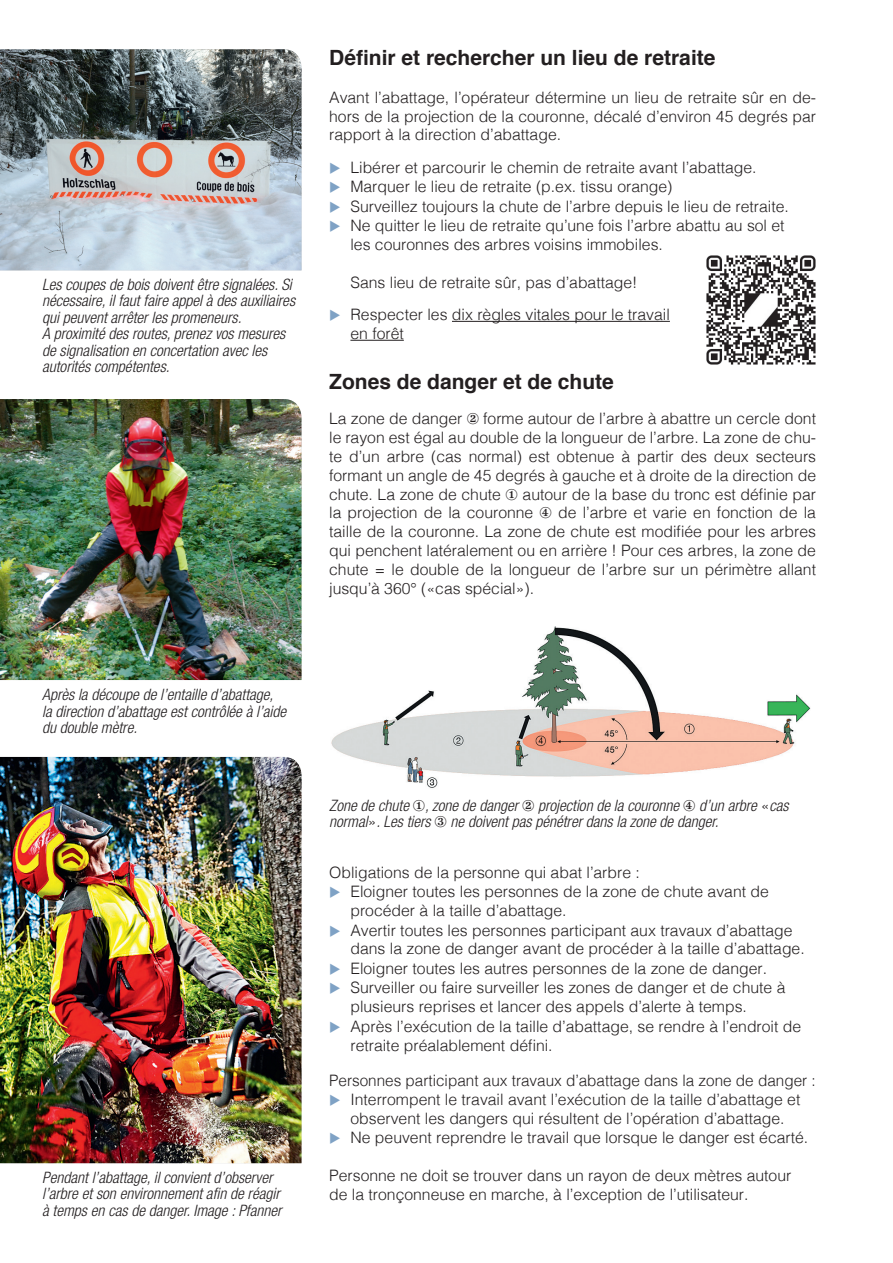
<style>
.page{position:relative;width:893px;height:1263px;background:#fff}
.page>*{position:absolute;margin:0;border:0;box-sizing:border-box;transform-origin:0 0}
.t1{font:700 21px "Helvetica";color:#231f20}
.t2{font:300 15.75px/18.9px "Helvetica";color:#231f20}
.t3{font:italic 300 condensed 15.75px/16.5px "Helvetica Neue";color:#231f20}
.s1{color:#7fa2c5}
.s2{font-family:"Helvetica";font-style:normal;font-stretch:normal}
</style>
<div class="page">
<hr style="left:452px;top:321px;width:218px;height:1px;background:#231f20">
<hr style="left:350px;top:340px;width:54px;height:1px;background:#231f20">
<img style="left:0;top:49px;width:302px;height:221px">
<img style="left:0;top:399px;width:302px;height:281px">
<img style="left:0;top:757px;width:302px;height:406px">
<img style="left:706px;top:255px;width:110px;height:110px">
<img style="left:331px;top:626px;width:479px;height:162px">
<p class="t3" style="left:42px;top:276px;width:254px">Les coupes de bois doivent être signalées. Si nécessaire, il faut faire appel à des auxiliaires qui peuvent arrêter les promeneurs.<br>A proximité des routes, prenez vos mesures de signalisation en concertation avec les autorités compétentes.</p>
<h1 class="t1" style="left:329px;top:40px;width:388px">Définir et rechercher un lieu de retraite</h1>
<p class="t2" style="left:329px;top:86px;width:488px;text-align:justify">Avant l’abattage, l’opérateur détermine un lieu de retraite sûr en de&shy;hors de la projection de la couronne, décalé d’environ 45 degrés par rapport à la direction d’abattage.</p>
<p class="t2" style="left:329px;top:157px;width:429px"><span class="s1">◆</span> Libérer et parcourir le chemin de retraite avant l’abattage.</p>
<p class="t2" style="left:329px;top:176px;width:345px"><span class="s1">◆</span> Marquer le lieu de retraite (p.ex. tissu orange)</p>
<p class="t2" style="left:329px;top:196px;width:461px"><span class="s1">◆</span> Surveillez toujours la chute de l’arbre depuis le lieu de retraite.</p>
<p class="t2" style="left:350px;top:215px;width:436px;text-indent:-21px"><span class="s1">◆</span> Ne quitter le lieu de retraite qu’une fois l’arbre abattu au sol et les couronnes des arbres voisins immobiles.</p>
<p class="t2" style="left:350px;top:272px;width:289px">Sans lieu de retraite sûr, pas d’abattage!</p>
<p class="t2" style="left:350px;top:304px;width:321px;text-indent:-21px"><span class="s1">◆</span> Respecter les dix règles vitales pour le travail en forêt</p>
<h1 class="t1" style="left:329px;top:365px;width:286px">Zones de danger et de chute</h1>
<p class="t2" style="left:329px;top:408px;width:488px;text-align:justify">La zone de danger ② forme autour de l’arbre à abattre un cercle dont le rayon est égal au double de la longueur de l’arbre. La zone de chu&shy;te d’un arbre (cas normal) est obtenue à partir des deux secteurs formant un angle de 45 degrés à gauche et à droite de la direction de chute. La zone de chute ① autour de la base du tronc est définie par la projection de la couronne ④ de l’arbre et varie en fonction de la taille de la couronne. La zone de chute est modifiée pour les arbres qui penchent latéralement ou en arrière ! Pour ces arbres, la zone de chute = le double de la longueur de l’arbre sur un périmètre allant jusqu’à 360° («cas spécial»).</p>
<p class="t3" style="left:42px;top:686px;width:246px">Après la découpe de l’entaille d’abattage, la direction d’abattage est contrôlée à l’aide du double mètre.</p>
<p class="t3" style="left:42px;top:1168px;width:241px">Pendant l’abattage, il convient d’observer l’arbre et son environnement afin de réagir à temps en cas de danger. Image : Pfanner</p>
<p class="t3" style="left:329px;top:797px;width:461px">Zone de chute ①, zone de danger ② projection de la couronne ④ d’un arbre <span class="s2">«</span>cas normal<span class="s2">»</span>. Les tiers ③ ne doivent pas pénétrer dans la zone de danger.</p>
<p class="t2" style="left:329px;top:861px;width:312px">Obligations de la personne qui abat l’arbre :</p>
<p class="t2" style="left:350px;top:881px;width:420px;text-indent:-21px"><span class="s1">◆</span> Eloigner toutes les personnes de la zone de chute avant de procéder à la taille d’abattage.</p>
<p class="t2" style="left:350px;top:919px;width:456px;text-indent:-21px"><span class="s1">◆</span> Avertir toutes les personnes participant aux travaux d’abattage dans la zone de danger avant de procéder à la taille d’abattage.</p>
<p class="t2" style="left:329px;top:958px;width:439px"><span class="s1">◆</span> Eloigner toutes les autres personnes de la zone de danger.</p>
<p class="t2" style="left:350px;top:977px;width:437px;text-indent:-21px"><span class="s1">◆</span> Surveiller ou faire surveiller les zones de danger et de chute à plusieurs reprises et lancer des appels d’alerte à temps.</p>
<p class="t2" style="left:350px;top:1016px;width:452px;text-indent:-21px"><span class="s1">◆</span> Après l’exécution de la taille d’abattage, se rendre à l’endroit de retraite préalablement défini.</p>
<p class="t2" style="left:329px;top:1069px;width:488px">Personnes participant aux travaux d’abattage dans la zone de danger :</p>
<p class="t2" style="left:329px;top:1089px;width:473px;text-align:center"><span class="s1">◆</span> Interrompent le travail avant l’exécution de la taille d’abattage et observent les dangers qui résultent de l’opération d’abattage.</p>
<p class="t2" style="left:329px;top:1127px;width:481px"><span class="s1">◆</span> Ne peuvent reprendre le travail que lorsque le danger est écarté.</p>
<p class="t2" style="left:329px;top:1165px;width:464px">Personne ne doit se trouver dans un rayon de deux mètres autour de la tronçonneuse en marche, à l’exception de l’utilisateur.</p>
</div>
